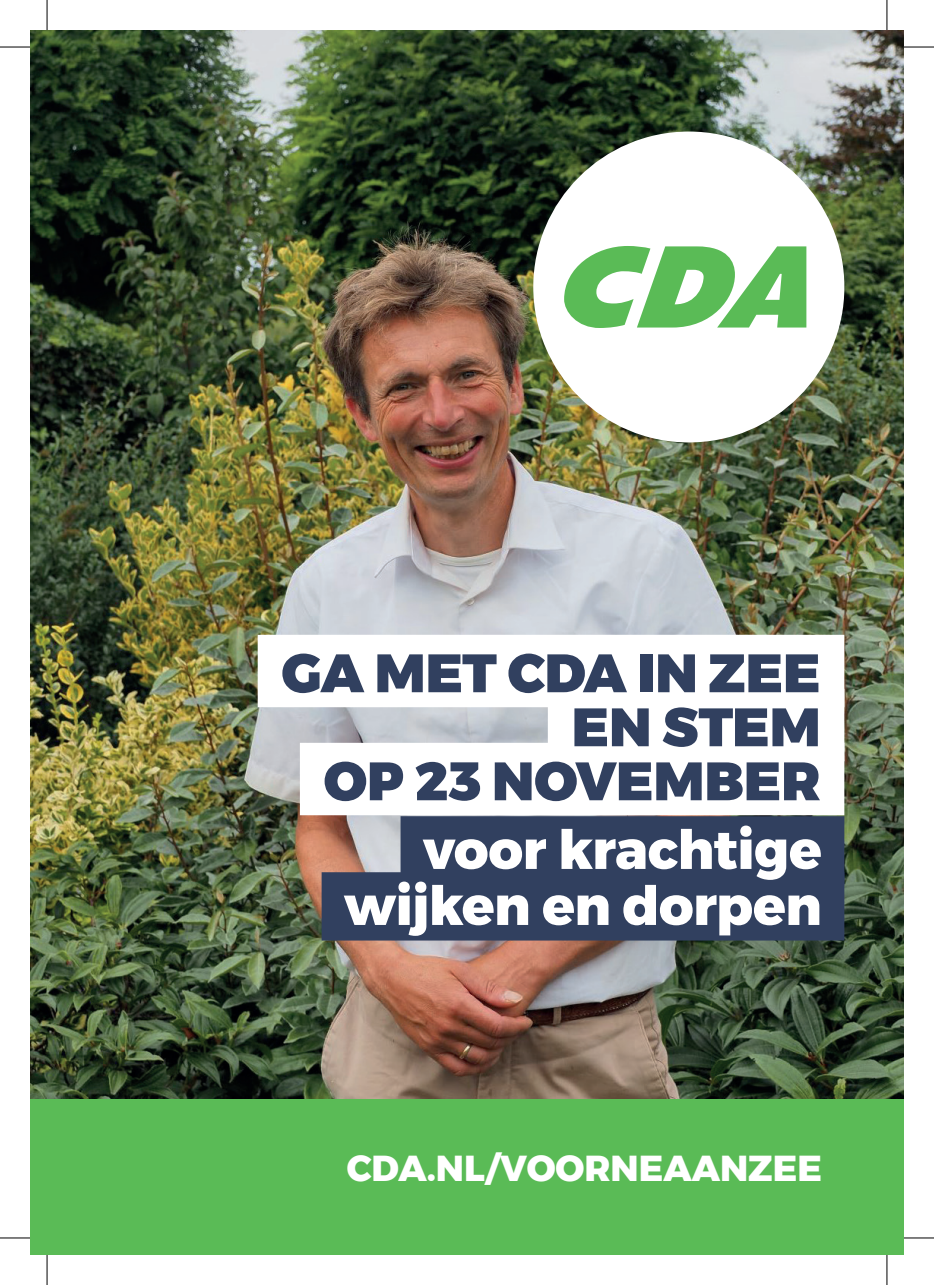
<style>
.page{position:relative;width:934px;height:1285px;background:#fff}
.page>*{position:absolute;margin:0;border:0;box-sizing:border-box;transform-origin:0 0}
.t1{font:900 54px/54px "Montserrat";letter-spacing:.005em;color:#31405f;text-align:right}
.t2{font:800 54px/56px "Montserrat";letter-spacing:-.01em;color:#fff;text-align:right}
.t3{font:800 36px "Montserrat";color:#fff}
</style>
<div class="page">
<img style="left:30px;top:30px;width:873px;height:1069px">
<div style="left:30px;top:1099px;width:873px;height:156px;background:#5abb56"></div>
<div style="left:400px;top:816px;width:444px;height:68px;background:#31405f"></div>
<div style="left:321px;top:872px;width:523px;height:68px;background:#31405f"></div>
<div style="left:257px;top:635px;width:587px;height:72px;background:#fff"></div>
<div style="left:547px;top:689px;width:297px;height:72px;background:#fff"></div>
<div style="left:300px;top:743px;width:544px;height:72px;background:#fff"></div>
<div style="left:533px;top:132px;width:311px;height:310px;background:#fff;border-radius:50%"></div>
<svg style="left:564px;top:246px;width:242px;height:82px"></svg>
<hr style="left:0;top:47px;width:30px;height:1px;background:#000">
<hr style="left:903px;top:47px;width:30px;height:1px;background:#000">
<hr style="left:0;top:1237px;width:30px;height:1px;background:#000">
<hr style="left:903px;top:1237px;width:30px;height:1px;background:#000">
<hr style="left:47px;top:0;width:1px;height:30px;background:#000">
<hr style="left:47px;top:1255px;width:1px;height:30px;background:#000">
<hr style="left:886px;top:0;width:1px;height:30px;background:#000">
<hr style="left:886px;top:1255px;width:1px;height:30px;background:#000">
<p class="t1" style="left:281px;top:646px;width:540px">GA MET CDA IN ZEE<br>EN STEM<br>OP 23 NOVEMBER</p>
<p class="t2" style="left:344px;top:822px;width:479px">voor krachtige wijken en dorpen</p>
<p class="t3" style="left:346px;top:1139px;width:476px">CDA.NL/VOORNEAANZEE</p>
</div>
